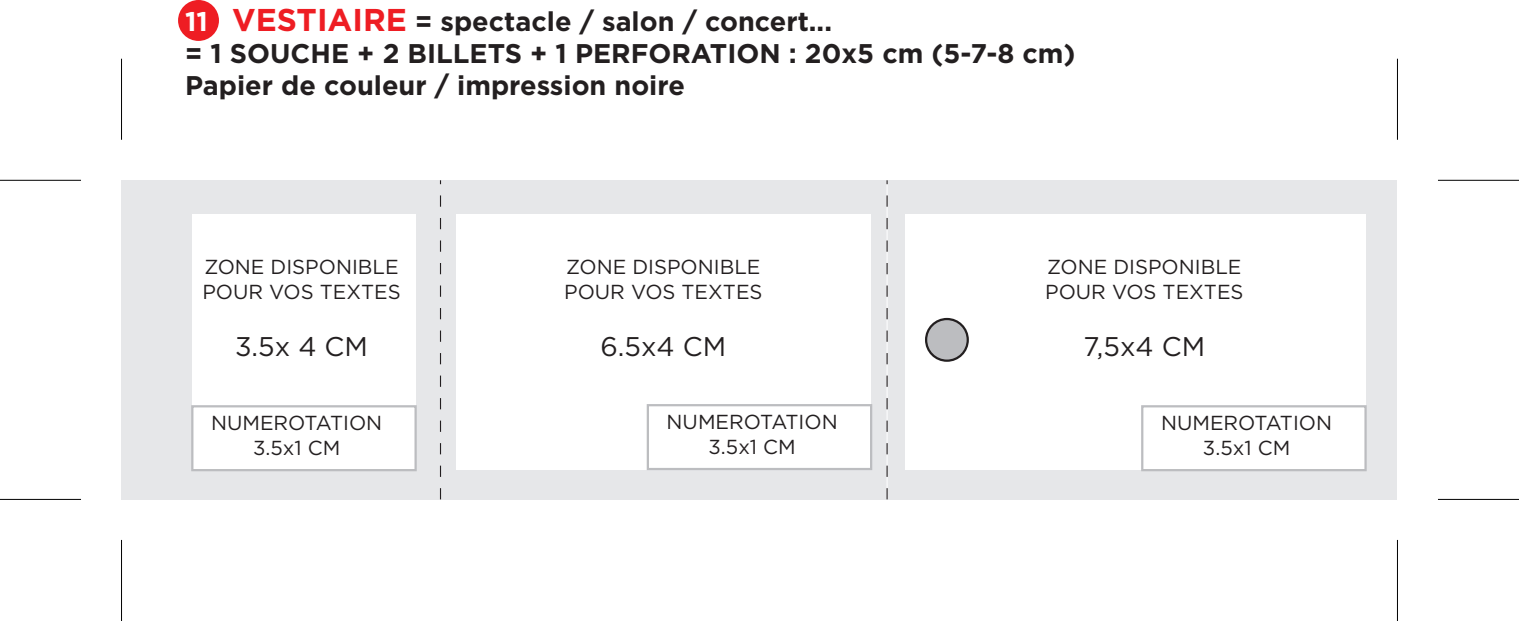
<style>
.page{position:relative;width:1519px;height:621px;background:#fff}
.page>*{position:absolute;margin:0;border:0;box-sizing:border-box;transform-origin:0 0}
.t1{font:700 27px/32.4px "Gotham";color:#231f20}
.t2{font:27px "Gotham";color:#231f20}
.t3{font:20.25px/24.3px "Gotham";color:#231f20;text-align:center}
.s1{color:#fff}
.s2{font-size:31.5px;color:#ee1d23}
</style>
<div class="page">
<div style="left:122px;top:180px;width:1275px;height:319px;background:#e6e7e9"></div>
<svg style="left:440px;top:180px;width:1px;height:319px"></svg>
<svg style="left:886px;top:180px;width:1px;height:319px"></svg>
<div style="left:192px;top:215px;width:224px;height:255px;background:#fff"></div>
<div style="left:191px;top:405px;width:226px;height:66px;border:2px solid #bcbdc0"></div>
<div style="left:905px;top:215px;width:460px;height:255px;background:#fff"></div>
<div style="left:1141px;top:405px;width:225px;height:66px;border:2px solid #bcbdc0"></div>
<div style="left:456px;top:215px;width:415px;height:255px;background:#fff"></div>
<div style="left:647px;top:404px;width:225px;height:66px;border:2px solid #bcbdc0"></div>
<div style="left:178px;top:0;width:41px;height:41px;background:#ee1d23;border-radius:50%"></div>
<hr style="left:121px;top:59px;width:1px;height:81px;background:#000">
<hr style="left:0;top:180px;width:81px;height:1px;background:#000">
<hr style="left:0;top:499px;width:81px;height:1px;background:#000">
<hr style="left:121px;top:540px;width:1px;height:81px;background:#000">
<hr style="left:1397px;top:59px;width:1px;height:81px;background:#000">
<hr style="left:1438px;top:180px;width:81px;height:1px;background:#000">
<hr style="left:1438px;top:499px;width:81px;height:1px;background:#000">
<hr style="left:1397px;top:540px;width:1px;height:81px;background:#000">
<div style="left:926px;top:319px;width:42px;height:41px;background:#bcbdc0;border-radius:50%"></div>
<div style="left:925px;top:318px;width:44px;height:44px;border:2px solid #231f20;border-radius:50%"></div>
<h1 class="t1" style="left:185px;top:5px;width:892px"><span class="s1">11</span> <span class="s2">VESTIAIRE</span> = spectacle / salon / concert...<br>= 1 SOUCHE + 2 BILLETS + 1 PERFORATION : 20x5 cm (5-7-8 cm)<br>Papier de couleur / impression noire</h1>
<p class="t3" style="left:202px;top:255px;width:200px;text-align:left">ZONE DISPONIBLE<br>POUR VOS TEXTES</p>
<h1 class="t2" style="left:235px;top:328px;width:134px">3.5x 4 CM</h1>
<p class="t3" style="left:211px;top:410px;width:173px">NUMEROTATION<br>3.5x1 CM</p>
<p class="t3" style="left:564px;top:255px;width:200px;text-align:left">ZONE DISPONIBLE<br>POUR VOS TEXTES</p>
<h1 class="t2" style="left:600px;top:328px;width:127px">6.5x4 CM</h1>
<p class="t3" style="left:666px;top:409px;width:173px">NUMEROTATION<br>3.5x1 CM</p>
<p class="t3" style="left:1045px;top:255px;width:200px;text-align:left">ZONE DISPONIBLE<br>POUR VOS TEXTES</p>
<h1 class="t2" style="left:1083px;top:328px;width:123px">7,5x4 CM</h1>
<p class="t3" style="left:1161px;top:410px;width:173px">NUMEROTATION<br>3.5x1 CM</p>
</div>
